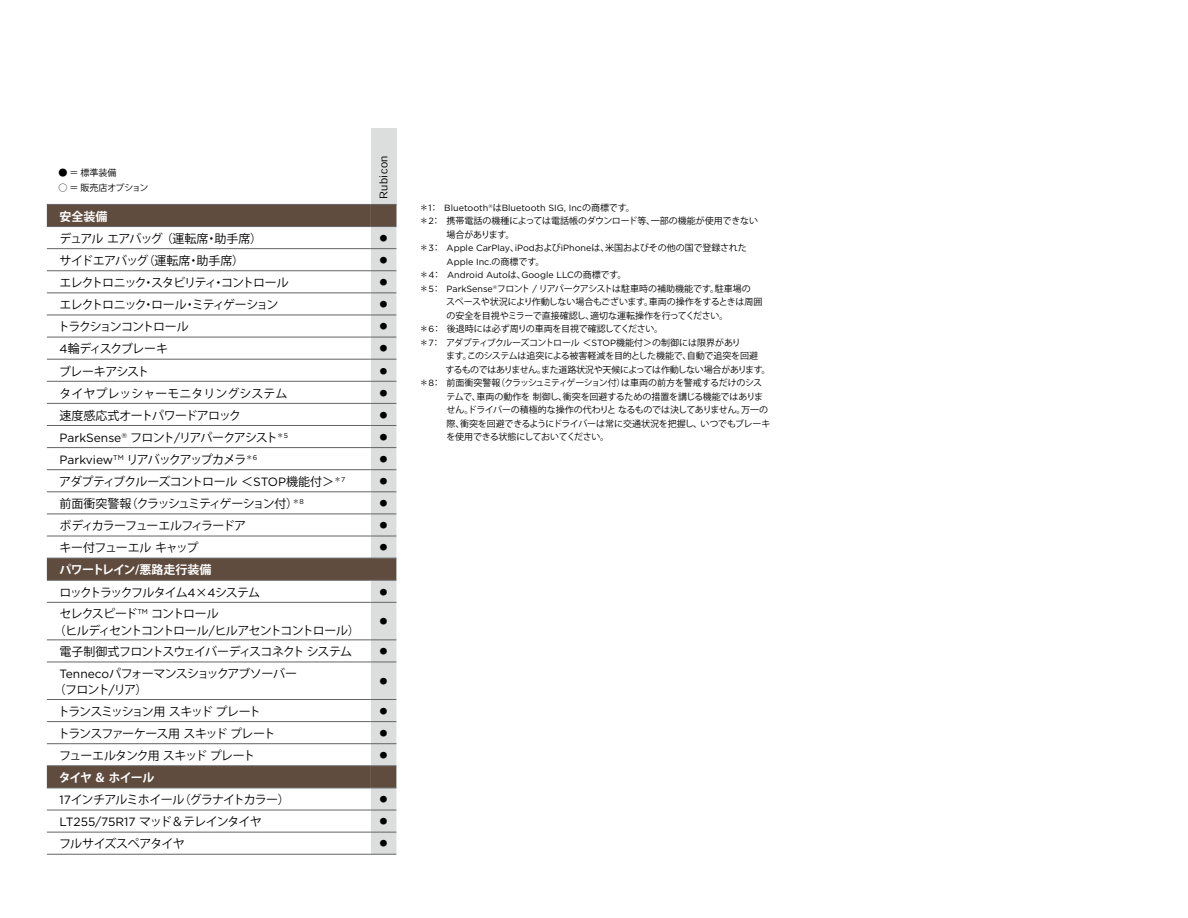
<style>
.page{position:relative;width:1188px;height:918px;background:#fff}
.page>*{position:absolute;margin:0;border:0;box-sizing:border-box;transform-origin:0 0}
.t1{font:12px/16.5px "Koz Go Pr 6 N";letter-spacing:-.07em;color:#000}
.t2{font:12px "Koz Go Pr 6 N";letter-spacing:-.09em;color:#000}
.t3{font:12px "Koz Go Pr 6 N";letter-spacing:-.05em;color:#000}
.t4{font:12px/22px "Koz Go Pr 6 N";letter-spacing:-.105em;color:#000}
.t5{font:12px "Koz Go Pr 6 N";letter-spacing:-.11em;color:#000}
.t6{font:12px "Gotham HTF";color:#000}
.t7{font:12px "Koz Go Pr 6 N";color:#000}
.t8{font:12px "Koz Go Pr 6 N";letter-spacing:-.1em;color:#000}
.t9{font:12px "Koz Go Pr 6 N";letter-spacing:-.04em;color:#000}
.t10{font:700 12px "Koz Go Pr 6 N";color:#fff}
.t11{font:10.5px "Heisei Kaku Go Std W3";letter-spacing:.05em;color:#000}
.t12{font:9px "Koz Go Pr 6 N";letter-spacing:-.02em;color:#000}
.t13{font:9px/13.5px "Koz Go Pr 6 N";color:#000}
.t14{font:9px/13.5px "Gotham HTF";color:#000}
.t15{font:9px "Koz Go Pr 6 N";letter-spacing:-.04em;color:#000}
.t16{font:7.5px "Koz Go Pr 6 N";color:#000}
.s1{font-family:"Gotham HTF"}
.s2{font-weight:700;color:#fff}
.s3{font-family:"Koz Go Pr 6 N"}
</style>
<div class="page">
<div style="left:371px;top:128px;width:26px;height:99px;background:#dcdddd"></div>
<svg style="left:47px;top:205px;width:349px;height:583px"></svg>
<hr style="left:47px;top:204px;width:324px;height:1px;background:#656464">
<hr style="left:47px;top:226px;width:324px;height:1px;background:#656464">
<hr style="left:47px;top:248px;width:324px;height:1px;background:#656464">
<hr style="left:47px;top:271px;width:324px;height:1px;background:#656464">
<hr style="left:47px;top:293px;width:324px;height:1px;background:#656464">
<hr style="left:47px;top:315px;width:324px;height:1px;background:#656464">
<hr style="left:47px;top:337px;width:324px;height:1px;background:#656464">
<hr style="left:47px;top:359px;width:324px;height:1px;background:#656464">
<hr style="left:47px;top:381px;width:324px;height:1px;background:#656464">
<hr style="left:47px;top:403px;width:324px;height:1px;background:#656464">
<hr style="left:47px;top:425px;width:324px;height:1px;background:#656464">
<hr style="left:47px;top:447px;width:324px;height:1px;background:#656464">
<hr style="left:47px;top:469px;width:324px;height:1px;background:#656464">
<hr style="left:47px;top:492px;width:324px;height:1px;background:#656464">
<hr style="left:47px;top:514px;width:324px;height:1px;background:#656464">
<hr style="left:47px;top:536px;width:324px;height:1px;background:#656464">
<hr style="left:47px;top:558px;width:324px;height:1px;background:#656464">
<hr style="left:47px;top:580px;width:324px;height:1px;background:#656464">
<hr style="left:47px;top:602px;width:324px;height:1px;background:#656464">
<hr style="left:47px;top:640px;width:324px;height:1px;background:#656464">
<hr style="left:47px;top:662px;width:324px;height:1px;background:#656464">
<hr style="left:47px;top:699px;width:324px;height:1px;background:#656464">
<hr style="left:47px;top:721px;width:324px;height:1px;background:#656464">
<hr style="left:47px;top:743px;width:324px;height:1px;background:#656464">
<hr style="left:47px;top:766px;width:324px;height:1px;background:#656464">
<hr style="left:47px;top:788px;width:324px;height:1px;background:#656464">
<hr style="left:47px;top:810px;width:324px;height:1px;background:#656464">
<hr style="left:47px;top:832px;width:324px;height:1px;background:#656464">
<hr style="left:47px;top:854px;width:324px;height:1px;background:#656464">
<svg style="left:371px;top:204px;width:25px;height:1px"></svg>
<svg style="left:371px;top:226px;width:25px;height:629px"></svg>
<p class="t11" style="left:377px;top:199px;width:45px;rotate:-90deg">Rubicon</p>
<p class="t12" style="left:58px;top:168px;width:60px">● ＝ 標準装備</p>
<p class="t12" style="left:58px;top:183px;width:92px">○ ＝ 販売店オプション</p>
<h1 class="t10" style="left:60px;top:210px;width:49px">安全装備</h1>
<h1 class="t3" style="left:59px;top:232px;width:204px">デュアルエアバッグ（運転席・助手席）</h1>
<p class="t16" style="left:380px;top:234px;width:9px">●</p>
<h1 class="t9" style="left:60px;top:254px;width:186px">サイドエアバッグ（運転席・助手席）</h1>
<p class="t16" style="left:380px;top:256px;width:9px">●</p>
<h1 class="t2" style="left:60px;top:276px;width:231px">エレクトロニック・スタビリティ・コントロール</h1>
<p class="t16" style="left:380px;top:278px;width:9px">●</p>
<h1 class="t2" style="left:60px;top:298px;width:220px">エレクトロニック・ロール・ミティゲーション</h1>
<p class="t16" style="left:380px;top:300px;width:9px">●</p>
<h1 class="t5" style="left:58px;top:320px;width:132px">トラクションコントロール</h1>
<p class="t16" style="left:380px;top:322px;width:9px">●</p>
<h1 class="t1" style="left:60px;top:341px;width:110px"><span class="s1">4</span>輪ディスクブレーキ</h1>
<p class="t16" style="left:380px;top:344px;width:9px">●</p>
<h1 class="t1" style="left:59px;top:363px;width:92px">ブレーキアシスト</h1>
<p class="t16" style="left:380px;top:367px;width:9px">⃝</p>
<h1 class="t7" style="left:60px;top:386px;width:230px">タイヤプレッシャーモニタリングシステム</h1>
<p class="t16" style="left:380px;top:389px;width:9px">●</p>
<h1 class="t3" style="left:60px;top:409px;width:183px">速度感応式オートパワードアロック</h1>
<p class="t16" style="left:380px;top:411px;width:9px">●</p>
<h1 class="t2" style="left:60px;top:431px;width:230px"><span class="s1">ParkSense</span><sup>®</sup> フロント<span class="s1">/</span>リアパークアシスト<sup>＊</sup><sup>5</sup></h1>
<p class="t16" style="left:380px;top:433px;width:9px">●</p>
<h1 class="t4" style="left:60px;top:449px;width:199px"><span class="s1">Parkview</span><sup>TM</sup> リアバックアップカメラ<sup>＊</sup><sup>6</sup></h1>
<p class="t16" style="left:380px;top:455px;width:9px">●</p>
<h1 class="t1" style="left:59px;top:474px;width:288px">アダプティブクルーズコントロール＜<span class="s1">STOP</span>機能付＞<sup>＊</sup><sup>7</sup></h1>
<p class="t16" style="left:380px;top:477px;width:9px">●</p>
<h1 class="t5" style="left:60px;top:497px;width:246px">前面衝突警報（クラッシュミティゲーション付）<sup>＊</sup><sup>8</sup></h1>
<p class="t16" style="left:380px;top:499px;width:9px">●</p>
<h1 class="t1" style="left:60px;top:518px;width:188px">ボディカラーフューエルフィラードア</h1>
<p class="t16" style="left:380px;top:521px;width:9px">●</p>
<h1 class="t3" style="left:60px;top:541px;width:140px">キー付フューエルキャップ</h1>
<p class="t16" style="left:380px;top:543px;width:9px">●</p>
<h1 class="t4" style="left:59px;top:559px;width:202px"><span class="s2">パワートレイン/悪路走行装備<br></span>ロックトラックフルタイム<span class="s1">4</span>×<span class="s1">4</span>システム</h1>
<p class="t16" style="left:380px;top:588px;width:9px">●</p>
<h1 class="t1" style="left:54px;top:606px;width:308px;text-indent:6px">セレクスピード<sup>TM</sup> コントロール<br>（ヒルディセントコントロール<span class="s1">/</span>ヒルアセントコントロール）</h1>
<p class="t16" style="left:380px;top:617px;width:9px">●</p>
<h1 class="t1" style="left:60px;top:644px;width:294px">電子制御式フロントスウェイバーディスコネクトシステム</h1>
<p class="t16" style="left:380px;top:647px;width:9px">●</p>
<h1 class="t1" style="left:54px;top:665px;width:245px;text-indent:6px"><span class="s1">Tenneco</span>パフォーマンスショックアブソーバー（フロント<span class="s1">/</span>リア）</h1>
<p class="t16" style="left:380px;top:677px;width:9px">●</p>
<h1 class="t8" style="left:58px;top:705px;width:204px">トランスミッション用スキッドプレート</h1>
<p class="t16" style="left:380px;top:707px;width:9px">●</p>
<h1 class="t1" style="left:58px;top:726px;width:219px">トランスファーケース用スキッドプレート</h1>
<p class="t16" style="left:380px;top:729px;width:9px">●</p>
<h1 class="t1" style="left:59px;top:748px;width:198px">フューエルタンク用スキッドプレート</h1>
<p class="t16" style="left:380px;top:751px;width:9px">●</p>
<h1 class="t1" style="left:59px;top:767px;width:233px;line-height:22px"><span class="s2">タイヤ ＆ ホイール<br></span><span class="s1">17</span>インチアルミホイール（グラナイトカラー）</h1>
<p class="t16" style="left:380px;top:795px;width:9px">●</p>
<h1 class="t6" style="left:60px;top:815px;width:204px">LT255/75R17 <span class="s3">マッド＆テレインタイヤ</span></h1>
<p class="t16" style="left:380px;top:817px;width:9px">●</p>
<h1 class="t3" style="left:59px;top:837px;width:139px">フルサイズスペアタイヤ　</h1>
<p class="t16" style="left:380px;top:840px;width:9px">●</p>
<p class="t14" style="left:419px;top:201px;width:217px"><span class="s3">＊</span>1<span class="s3">：</span> Bluetooth<sup>®</sup><span class="s3">は</span>Bluetooth SIG, Inc<span class="s3">の商標です。</span></p>
<p class="t13" style="left:419px;top:215px;width:340px">＊<span class="s1">2</span>： 携帯電話の機種によっては電話帳のダウンロード等、一部の機能が使用できない　　　場合があります。<br>＊<span class="s1">3</span>： <span class="s1">Apple CarPlay</span>、<span class="s1">iPod</span>および<span class="s1">iPhone</span>は、米国およびその他の国で登録された</p>
<p class="t14" style="left:419px;top:255px;width:209px;text-indent:27px">Apple Inc.<span class="s3">の商標です。<br>＊</span>4<span class="s3">：</span> Android Auto<span class="s3">は、</span>Google LLC<span class="s3">の商標です。</span></p>
<p class="t12" style="left:419px;top:284px;width:333px">＊<span class="s1">5</span>： <span class="s1">ParkSense</span><sup>®</sup>フロント <span class="s1">/</span> リアパークアシストは駐車時の補助機能です。駐車場の</p>
<p class="t12" style="left:446px;top:297px;width:318px">スペースや状況により作動しない場合もございます。車両の操作をするときは周囲</p>
<p class="t12" style="left:446px;top:311px;width:283px">の安全を目視やミラーで直接確認し、適切な運転操作を行ってください。</p>
<p class="t12" style="left:419px;top:324px;width:245px">＊<span class="s1">6</span>： 後退時には必ず周りの車両を目視で確認してください。</p>
<p class="t12" style="left:419px;top:338px;width:323px">＊<span class="s1">7</span>： アダプティブクルーズコントロール＜<span class="s1">STOP</span>機能付＞の制御には限界があり</p>
<p class="t12" style="left:446px;top:351px;width:313px">ます。このシステムは追突による被害軽減を目的とした機能で、自動で追突を回避</p>
<p class="t15" style="left:419px;top:365px;width:353px">　　 するものではありません。また道路状況や天候によっては作動しない場合があります。</p>
<p class="t12" style="left:419px;top:378px;width:353px">＊<span class="s1">8</span>： 前面衝突警報（クラッシュミティゲーション付）は車両の前方を警戒するだけのシス　</p>
<p class="t12" style="left:446px;top:392px;width:318px">テムで、車両の動作を制御し、衝突を回避するための措置を講じる機能ではありま</p>
<p class="t12" style="left:447px;top:405px;width:323px">せん。ドライバーの積極的な操作の代わりとなるものでは決してありません。万一の</p>
<p class="t12" style="left:447px;top:419px;width:325px">際、衝突を回避できるようにドライバーは常に交通状況を把握し、いつでもブレーキ</p>
<p class="t15" style="left:446px;top:432px;width:164px">を使用できる状態にしておいてください。</p>
</div>
